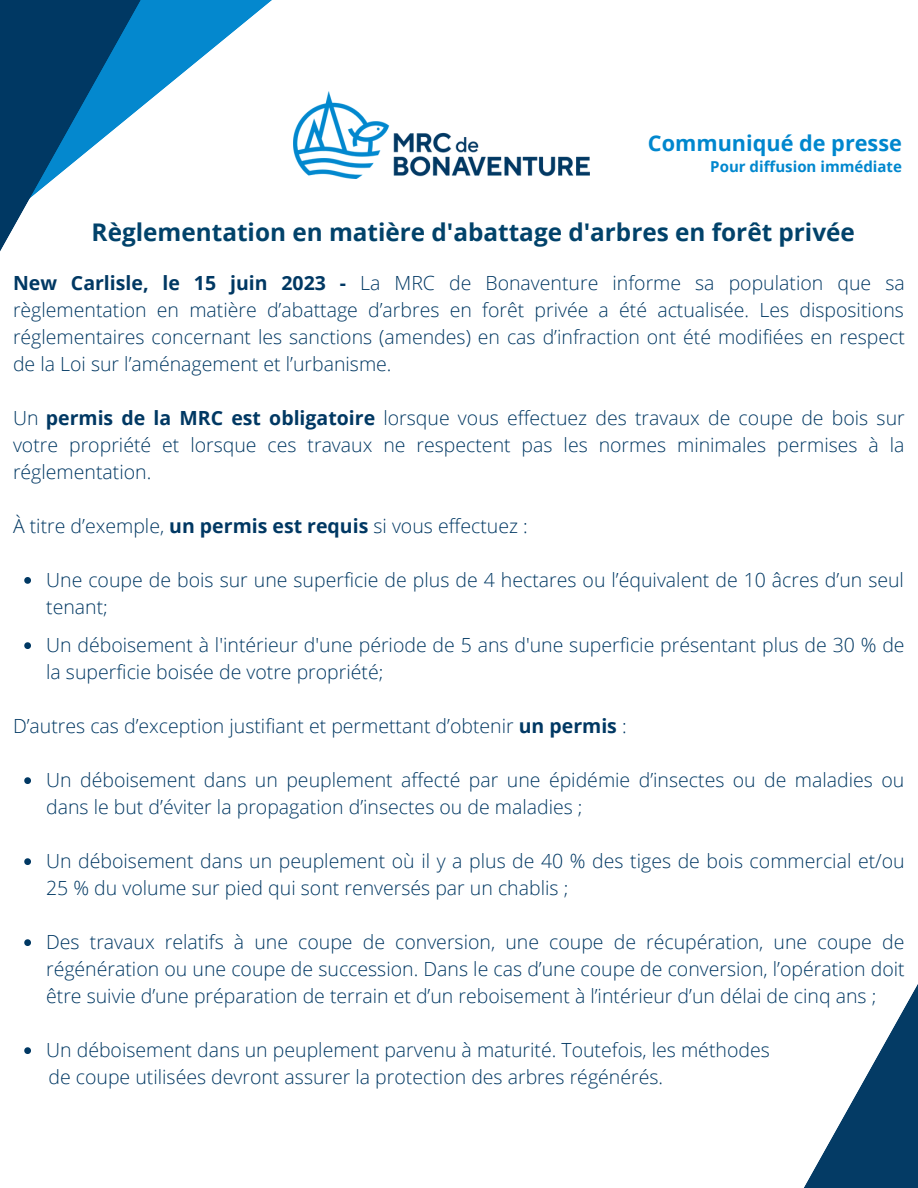
<style>
.page{position:relative;width:918px;height:1188px;background:#fff}
.page>*{position:absolute;margin:0;border:0;box-sizing:border-box;transform-origin:0 0}
.t1{font:700 24.3px "Open Sans";color:#01426a}
.t2{font:700 21.6px "Open Sans";color:#0087ce}
.t3{font:300 19.5px/27px "Open Sans";color:#003863}
.t4{font:700 15px "Open Sans";color:#0087ce}
.s1{font-weight:700}
</style>
<div class="page">
<svg style="left:230px;top:0;width:42px;height:35px"></svg>
<svg style="left:0;top:0;width:230px;height:251px"></svg>
<svg style="left:804px;top:984px;width:114px;height:204px"></svg>
<svg style="left:24px;top:577px;width:7px;height:7px"></svg>
<svg style="left:24px;top:642px;width:7px;height:7px"></svg>
<svg style="left:24px;top:777px;width:7px;height:7px"></svg>
<svg style="left:24px;top:858px;width:7px;height:7px"></svg>
<svg style="left:24px;top:939px;width:7px;height:7px"></svg>
<svg style="left:24px;top:1047px;width:7px;height:7px"></svg>
<img style="left:293px;top:92px;width:296px;height:86px">
<p class="t2" style="left:648px;top:128px;width:256px">Communiqué de presse</p>
<p class="t4" style="left:710px;top:156px;width:193px">Pour diffusion immédiate</p>
<p class="t1" style="left:92px;top:215px;width:765px">Règlementation en matière d'abattage d'arbres en forêt privée</p>
<p class="t3" style="left:13px;top:269px;width:893px;text-align:justify"><span class="s1">New Carlisle, le 15 juin 2023 -</span> La MRC de Bonaventure informe sa population que sa règlementation en matière d’abattage d’arbres en forêt privée a été actualisée. Les dispositions réglementaires concernant les sanctions (amendes) en cas d’infraction ont été modifiées en respect de la Loi sur l’aménagement et l’urbanisme.</p>
<p class="t3" style="left:13px;top:404px;width:893px;text-align:justify">Un <span class="s1">permis de la MRC est obligatoire</span> lorsque vous effectuez des travaux de coupe de bois sur votre propriété et lorsque ces travaux ne respectent pas les normes minimales permises à la réglementation.</p>
<p class="t3" style="left:13px;top:512px;width:516px">À titre d’exemple, <span class="s1">un permis est requis</span> si vous effectuez :</p>
<p class="t3" style="left:46px;top:566px;width:859px">Une coupe de bois sur une superficie de plus de 4 hectares ou l’équivalent de 10 âcres d’un seul tenant;</p>
<p class="t3" style="left:46px;top:631px;width:860px">Un déboisement à l'intérieur d'une période de 5 ans d'une superficie présentant plus de 30 % de la superficie boisée de votre propriété;</p>
<p class="t3" style="left:13px;top:712px;width:615px">D’autres cas d’exception justifiant et permettant d’obtenir <span class="s1">un permis</span> :</p>
<p class="t3" style="left:46px;top:766px;width:860px">Un déboisement dans un peuplement affecté par une épidémie d’insectes ou de maladies ou dans le but d’éviter la propagation d’insectes ou de maladies ;</p>
<p class="t3" style="left:46px;top:847px;width:860px">Un déboisement dans un peuplement où il y a plus de 40 % des tiges de bois commercial et/ou<br>25 % du volume sur pied qui sont renversés par un chablis ;</p>
<p class="t3" style="left:46px;top:928px;width:860px;text-align:justify">Des travaux relatifs à une coupe de conversion, une coupe de récupération, une coupe de régénération ou une coupe de succession. Dans le cas d’une coupe de conversion, l’opération doit être suivie d’une préparation de terrain et d’un reboisement à l’intérieur d’un délai de cinq ans ;</p>
<p class="t3" style="left:46px;top:1036px;width:725px">Un déboisement dans un peuplement parvenu à maturité. Toutefois, les méthodes</p>
<p class="t3" style="left:48px;top:1063px;width:616px">de coupe utilisées devront assurer la protection des arbres régénérés.</p>
</div>
